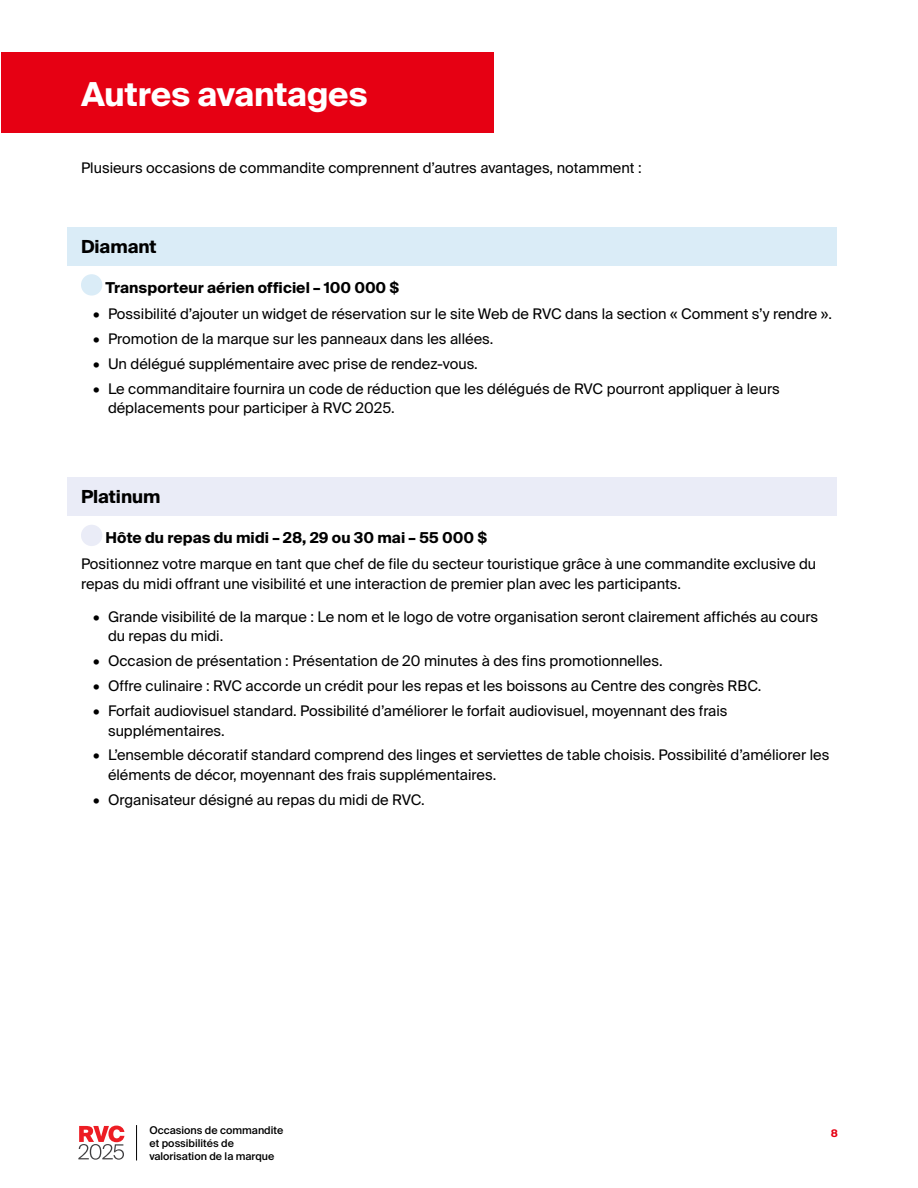
<style>
.page{position:relative;width:918px;height:1188px;background:#fff}
.page>*{position:absolute;margin:0;border:0;box-sizing:border-box;transform-origin:0 0}
.t1{font:700 33px "Suisse Intl";letter-spacing:-.005em;color:#fff}
.t2{font:700 18px "Suisse Intl";color:#000}
.t3{font:700 15px "Suisse Intl";letter-spacing:.005em;color:#000}
.t4{font:14.7px/19.5px "Suisse Intl";color:#000}
.t5{font:500 10.65px/13.4px "Suisse Intl";color:#000}
.t6{font:700 10.5px "Suisse Intl";color:#e60013}
</style>
<div class="page">
<svg style="left:78px;top:1126px;width:46px;height:34px"></svg>
<hr style="left:136px;top:1125px;width:1px;height:35px;background:#000">
<div style="left:68px;top:228px;width:769px;height:38px;background:#daecf7"></div>
<div style="left:68px;top:477px;width:769px;height:39px;background:#eaecf7"></div>
<div style="left:81px;top:274px;width:21px;height:22px;background:#daecf7;border-radius:50%"></div>
<div style="left:81px;top:525px;width:21px;height:21px;background:#eaecf7;border-radius:50%"></div>
<div style="left:1px;top:52px;width:493px;height:81px;background:#e60013"></div>
<h1 class="t1" style="left:81px;top:75px;width:288px">Autres avantages</h1>
<p class="t4" style="left:81px;top:158px;width:562px">Plusieurs occasions de commandite comprennent d’autres avantages, notamment :</p>
<p class="t2" style="left:81px;top:236px;width:77px">Diamant</p>
<p class="t3" style="left:106px;top:279px;width:295px">Transporteur aérien officiel – 100 000 $</p>
<p class="t4" style="left:93px;top:304px;width:741px">• Possibilité d’ajouter un widget de réservation sur le site Web de RVC dans la section « Comment s’y rendre ».</p>
<p class="t4" style="left:93px;top:329px;width:402px">• Promotion de la marque sur les panneaux dans les allées.</p>
<p class="t4" style="left:93px;top:354px;width:386px">• Un délégué supplémentaire avec prise de rendez-vous.</p>
<p class="t4" style="left:108px;top:379px;width:673px;text-indent:-15px">• Le commanditaire fournira un code de réduction que les délégués de RVC pourront appliquer à leurs déplacements pour participer à RVC 2025.</p>
<p class="t2" style="left:81px;top:487px;width:81px">Platinum</p>
<p class="t3" style="left:106px;top:529px;width:383px">Hôte du repas du midi – 28, 29 ou 30 mai – 55 000 $</p>
<p class="t4" style="left:81px;top:554px;width:737px">Positionnez votre marque en tant que chef de file du secteur touristique grâce à une commandite exclusive du repas du midi offrant une visibilité et une interaction de premier plan avec les participants.</p>
<p class="t4" style="left:108px;top:607px;width:712px;text-indent:-15px">• Grande visibilité de la marque : Le nom et le logo de votre organisation seront clairement affichés au cours du repas du midi.</p>
<p class="t4" style="left:93px;top:651px;width:571px">• Occasion de présentation : Présentation de 20 minutes à des fins promotionnelles.</p>
<p class="t4" style="left:93px;top:676px;width:670px">• Offre culinaire : RVC accorde un crédit pour les repas et les boissons au Centre des congrès RBC.</p>
<p class="t4" style="left:108px;top:701px;width:621px;text-indent:-15px">• Forfait audiovisuel standard. Possibilité d’améliorer le forfait audiovisuel, moyennant des frais supplémentaires.</p>
<p class="t4" style="left:108px;top:746px;width:723px;text-indent:-15px">• L’ensemble décoratif standard comprend des linges et serviettes de table choisis. Possibilité d’améliorer les éléments de décor, moyennant des frais supplémentaires.</p>
<p class="t4" style="left:93px;top:790px;width:333px">• Organisateur désigné au repas du midi de RVC.</p>
<p class="t5" style="left:149px;top:1123px;width:135px">Occasions de commandite et possibilités de valorisation de la marque</p>
<p class="t6" style="left:831px;top:1127px;width:9px">8</p>
</div>
